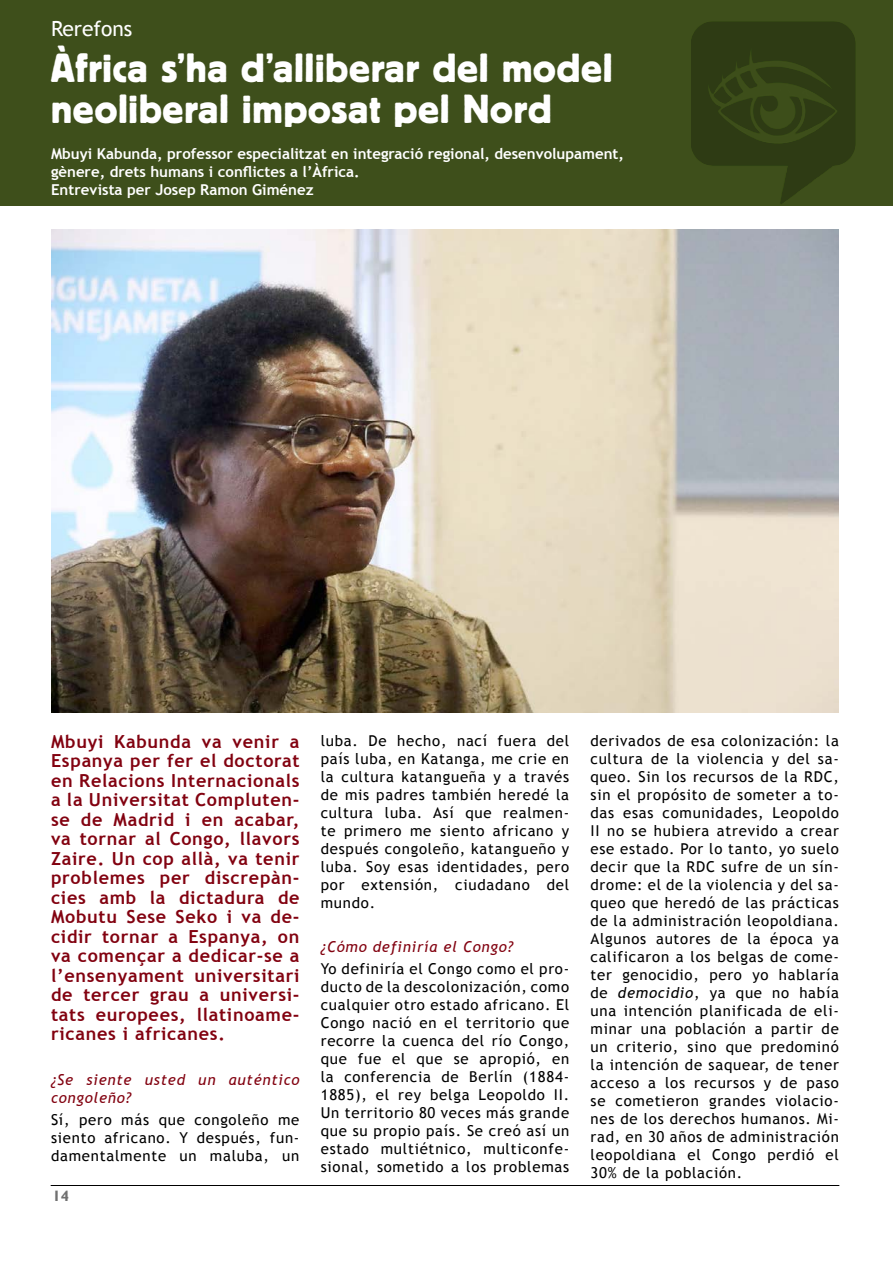
<style>
.page{position:relative;width:893px;height:1263px;background:#fff}
.page>*{position:absolute;margin:0;border:0;box-sizing:border-box;transform-origin:0 0}
.t1{font:40.5px/40.5px "Block BE";letter-spacing:.02em;color:#fff}
.t2{font:21px "Trebuchet MS";color:#fff}
.t3{font:700 18px/19.5px "Trebuchet MS";letter-spacing:.04em;color:#820210;text-align:justify}
.t4{font:15px/18px "Trebuchet MS";letter-spacing:.05em;color:#000;text-align:justify}
.t5{font:700 15px/18px "Trebuchet MS";color:#fff}
.t6{font:italic 15px/18px "Trebuchet MS";letter-spacing:.05em;color:#820210}
.t7{font:700 15px "M Gill Sans";color:#707070}
.s1{font-style:italic}
</style>
<div class="page">
<svg style="left:51px;top:1185px;width:788px;height:1px"></svg>
<div style="left:0;top:0;width:893px;height:205px;background:#3e4f1b"></div>
<img style="left:691px;top:22px;width:164px;height:184px">
<img style="left:51px;top:230px;width:788px;height:482px">
<h2 class="t2" style="left:51px;top:17px;width:83px">Rerefons</h2>
<h1 class="t1" style="left:51px;top:47px;width:563px">Àfrica s’ha d’alliberar del model neoliberal imposat pel Nord</h1>
<p class="t5" style="left:51px;top:145px;width:574px">Mbuyi Kabunda, professor especialitzat en integració regional, desenvolupament, gènere, drets humans i conflictes a l’Àfrica.<br>Entrevista per Josep Ramon Giménez</p>
<p class="t3" style="left:51px;top:732px;width:250px">Mbuyi Kabunda va venir a Espanya per fer el doctorat en Relacions Internacionals a la Universitat Compluten&shy;se de Madrid i en acabar, va tornar al Congo, llavors Zaire. Un cop allà, va tenir problemes per discrepàn&shy;cies amb la dictadura de Mobutu Sese Seko i va de&shy;cidir tornar a Espanya, on va començar a dedicar-se a l’ensenyament universitari de tercer grau a universi&shy;tats europees, llatinoame&shy;ricanes i africanes.</p>
<p class="t6" style="left:51px;top:1071px;width:250px">¿Se siente usted un auténtico congoleño?</p>
<p class="t4" style="left:51px;top:1111px;width:250px">Sí, pero más que congoleño me siento africano. Y después, fun&shy;damentalmente un maluba, un</p>
<p class="t7" style="left:53px;top:1187px;width:18px">14</p>
<p class="t4" style="left:321px;top:731px;width:250px">luba. De hecho, nací fuera del país luba, en Katanga, me crie en la cultura katangueña y a través de mis padres también heredé la cultura luba. Así que realmen&shy;te primero me siento africano y después congoleño, katangueño y luba. Soy esas identidades, pero por extensión, ciudadano del mundo.</p>
<p class="t6" style="left:321px;top:938px;width:194px">¿Cómo definiría el Congo?</p>
<p class="t4" style="left:321px;top:960px;width:250px">Yo definiría el Congo como el pro&shy;ducto de la descolonización, como cualquier otro estado africano. El Congo nació en el territorio que recorre la cuenca del río Congo, que fue el que se apropió, en la conferencia de Berlín (1884- 1885), el rey belga Leopoldo II.<br>Un territorio 80 veces más grande que su propio país. Se creó así un estado multiétnico, multiconfe&shy;sional, sometido a los problemas</p>
<p class="t4" style="left:590px;top:731px;width:250px">derivados de esa colonización: la cultura de la violencia y del sa&shy;queo. Sin los recursos de la RDC, sin el propósito de someter a to&shy;das esas comunidades, Leopoldo II no se hubiera atrevido a crear ese estado. Por lo tanto, yo suelo decir que la RDC sufre de un sín&shy;drome: el de la violencia y del sa&shy;queo que heredó de las prácticas de la administración leopoldiana.<br>Algunos autores de la época ya calificaron a los belgas de come&shy;ter genocidio, pero yo hablaría de <span class="s1">democidio</span>, ya que no había una intención planificada de eli&shy;minar una población a partir de un criterio, sino que predominó la intención de saquear, de tener acceso a los recursos y de paso se cometieron grandes violacio&shy;nes de los derechos humanos. Mi&shy;rad, en 30 años de administración leopoldiana el Congo perdió el 30% de la población.</p>
</div>
